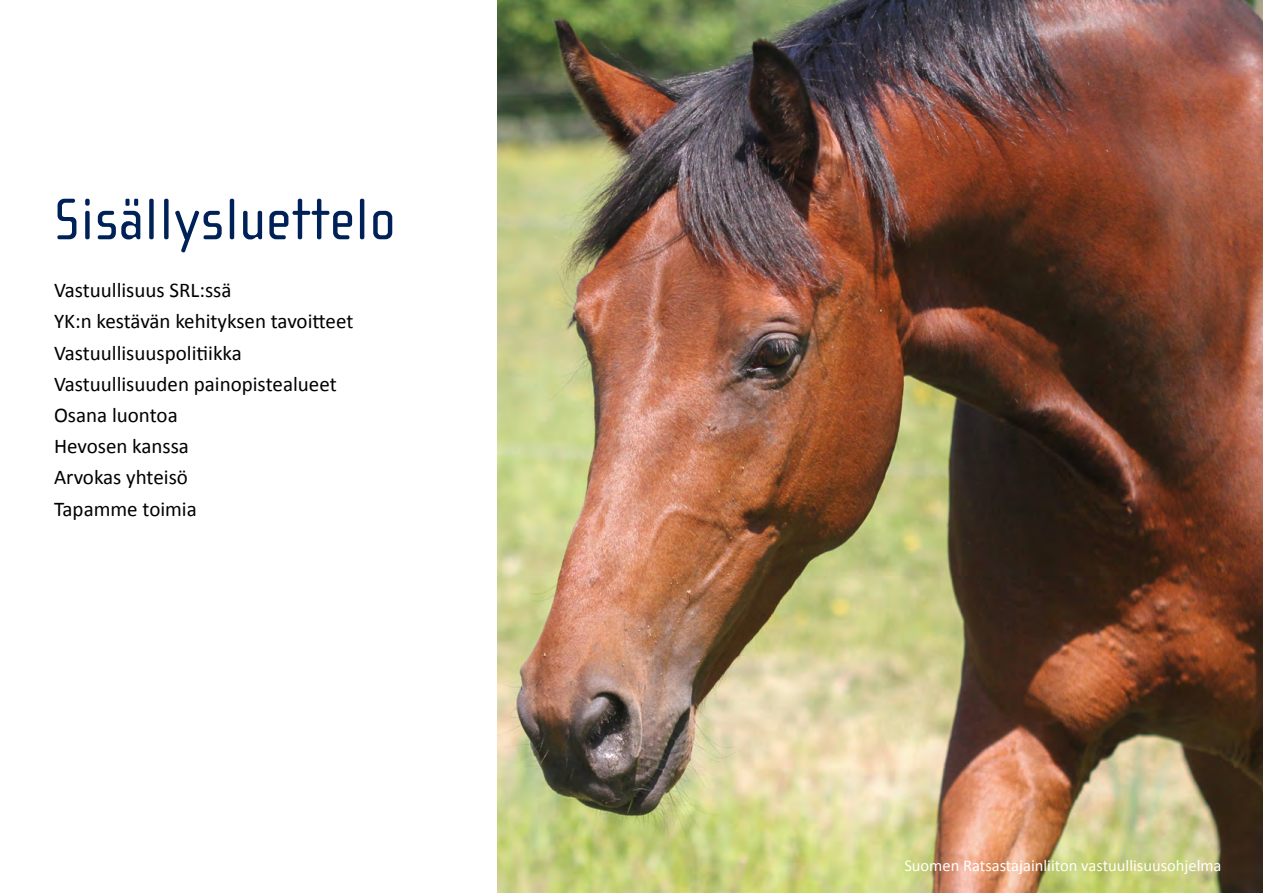
<style>
.page{position:relative;width:1263px;height:893px;background:#fff}
.page>*{position:absolute;margin:0;border:0;box-sizing:border-box;transform-origin:0 0}
.t1{font:60px "Cholla Sans OT";color:#002157}
.t2{font:21px/31.2px "Calibri";color:#000}
.t3{font:16.5px "Calibri";color:#fff}
</style>
<div class="page">
<img style="left:497px;top:0;width:766px;height:893px">
<h1 class="t1" style="left:54px;top:186px;width:343px">Sisällysluettelo</h1>
<p class="t2" style="left:54px;top:275px;width:301px">Vastuullisuus SRL:ssä<br>YK:n kestävän kehityksen tavoitteet<br>Vastuullisuuspolitiikka<br>Vastuullisuuden painopistealueet<br>Osana luontoa<br>Hevosen kanssa<br>Arvokas yhteisö<br>Tapamme toimia</p>
<p class="t3" style="left:904px;top:855px;width:319px">Suomen Ratsastajainliiton vastuullisuusohjelma</p>
</div>
